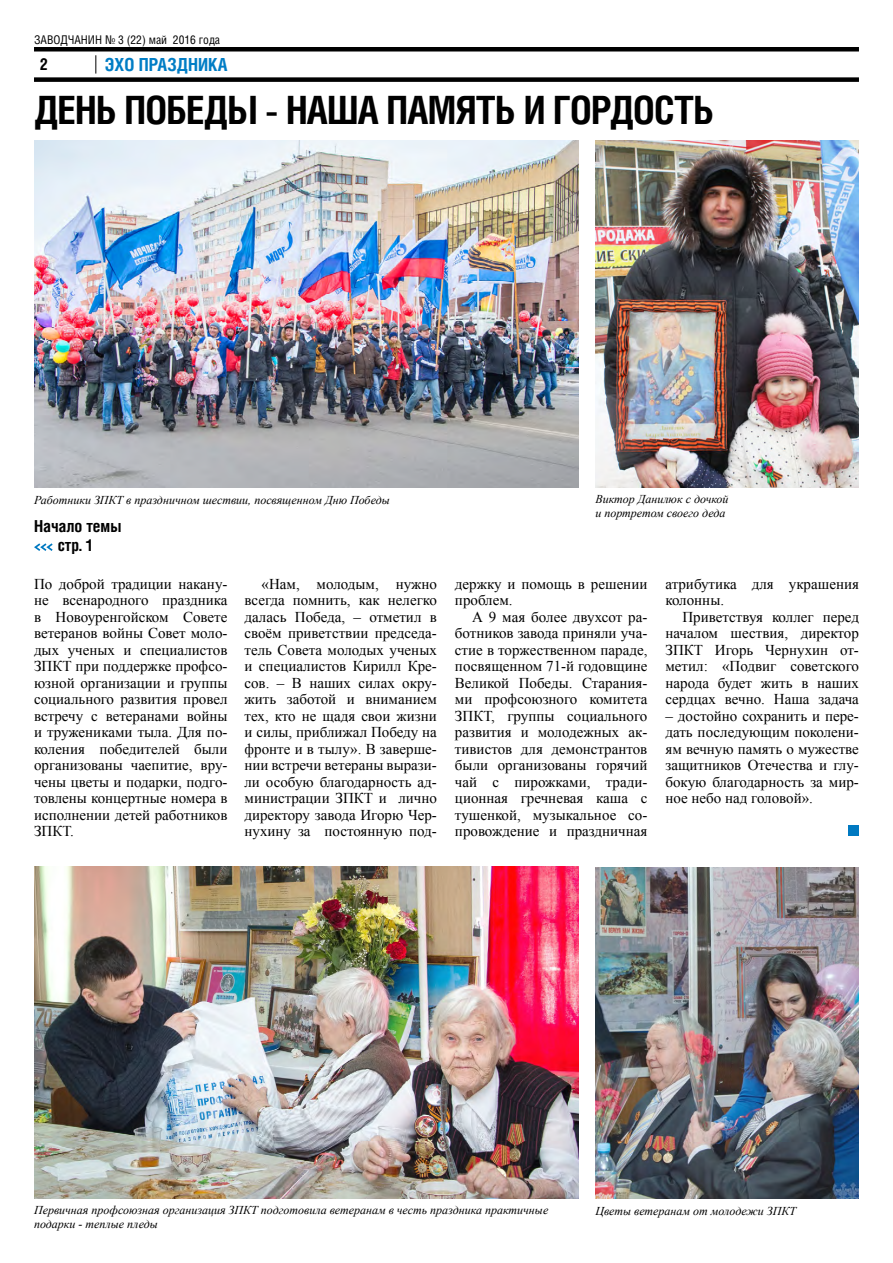
<style>
.page{position:relative;width:893px;height:1263px;background:#fff}
.page>*{position:absolute;margin:0;border:0;box-sizing:border-box;transform-origin:0 0}
.t1{font:700 39px "Helios Cond";letter-spacing:-.02em;color:#000}
.t2{font:700 18px "Helios Cond";color:#007dc5}
.t3{font:700 16.5px/19.8px "Helios Cond";color:#000;text-align:center}
.t4{font:15px/16.5px "Times New Roman";color:#000;text-align:justify}
.t5{font:italic 12px/14.4px "Times New Roman";color:#000}
.t6{font:12px "Helios Cond C";color:#000}
</style>
<div class="page">
<div style="left:34px;top:47px;width:825px;height:5px;background:#000"></div>
<div style="left:34px;top:77px;width:825px;height:5px;background:#000"></div>
<svg style="left:95px;top:55px;width:1px;height:19px"></svg>
<svg style="left:34px;top:543px;width:19px;height:8px"></svg>
<img style="left:34px;top:140px;width:544px;height:348px">
<div style="left:849px;top:825px;width:10px;height:11px;background:#0079c1"></div>
<img style="left:595px;top:867px;width:264px;height:332px">
<img style="left:595px;top:140px;width:264px;height:348px">
<img style="left:34px;top:866px;width:544px;height:333px">
<p class="t6" style="left:34px;top:32px;width:188px">ЗАВОДЧАНИН № 3 (22) май 2016 года</p>
<p class="t2" style="left:105px;top:54px;width:124px">ЭХО ПРАЗДНИКА</p>
<h1 class="t1" style="left:34px;top:87px;width:681px">ДЕНЬ ПОБЕДЫ - НАША ПАМЯТЬ И ГОРДОСТЬ</h1>
<p class="t3" style="left:40px;top:54px;width:10px">2</p>
<p class="t5" style="left:34px;top:492px;width:357px">Работники ЗПКТ в праздничном шествии, посвященном Дню Победы</p>
<p class="t5" style="left:595px;top:491px;width:135px">Виктор Данилюк с дочкой и портретом своего деда</p>
<p class="t3" style="left:34px;top:515px;width:89px">Начало темы стр. 1</p>
<p class="t4" style="left:34px;top:575px;width:195px">По доброй традиции накану&shy;не всенародного праздника в Новоуренгойском Совете ветеранов войны Совет моло&shy;дых ученых и специалистов ЗПКТ при поддержке профсо&shy;юзной организации и группы социального развития провел встречу с ветеранами войны и тружениками тыла. Для по&shy;коления победителей были организованы чаепитие, вру&shy;чены цветы и подарки, подго&shy;товлены концертные номера в исполнении детей работников ЗПКТ.</p>
<p class="t4" style="left:244px;top:575px;width:194px;text-indent:17px">«Нам, молодым, нужно всегда помнить, как нелегко далась Победа, – отметил в своём приветствии председа&shy;тель Совета молодых ученых и специалистов Кирилл Кре&shy;сов. – В наших силах окру&shy;жить заботой и вниманием тех, кто не щадя свои жизни и силы, приближал Победу на фронте и в тылу». В заверше&shy;нии встречи ветераны вырази&shy;ли особую благодарность ад&shy;министрации ЗПКТ и лично директору завода Игорю Чер&shy;нухину за постоянную под-</p>
<p class="t4" style="left:455px;top:575px;width:194px">держку и помощь в решении проблем.</p>
<p class="t4" style="left:455px;top:608px;width:194px;text-indent:17px">А 9 мая более двухсот ра&shy;ботников завода приняли уча&shy;стие в торжественном параде, посвященном 71-й годовщине Великой Победы. Старания&shy;ми профсоюзного комитета ЗПКТ, группы социального развития и молодежных ак&shy;тивистов для демонстрантов были организованы горячий чай с пирожками, тради&shy;ционная гречневая каша с тушенкой, музыкальное со&shy;провождение и праздничная</p>
<p class="t4" style="left:665px;top:575px;width:195px">атрибутика для украшения колонны.</p>
<p class="t4" style="left:665px;top:608px;width:195px;text-indent:17px">Приветствуя коллег перед началом шествия, директор ЗПКТ Игорь Чернухин от&shy;метил: «Подвиг советского народа будет жить в наших сердцах вечно. Наша задача</p>
<p class="t4" style="left:665px;top:707px;width:195px">– достойно сохранить и пере&shy;дать последующим поколени&shy;ям вечную память о мужестве защитников Отечества и глу&shy;бокую благодарность за мир&shy;ное небо над головой».</p>
<p class="t5" style="left:34px;top:1202px;width:516px">Первичная профсоюзная организация ЗПКТ подготовила ветеранам в честь праздника практичные подарки - теплые пледы</p>
<p class="t5" style="left:595px;top:1203px;width:202px">Цветы ветеранам от молодежи ЗПКТ</p>
</div>
